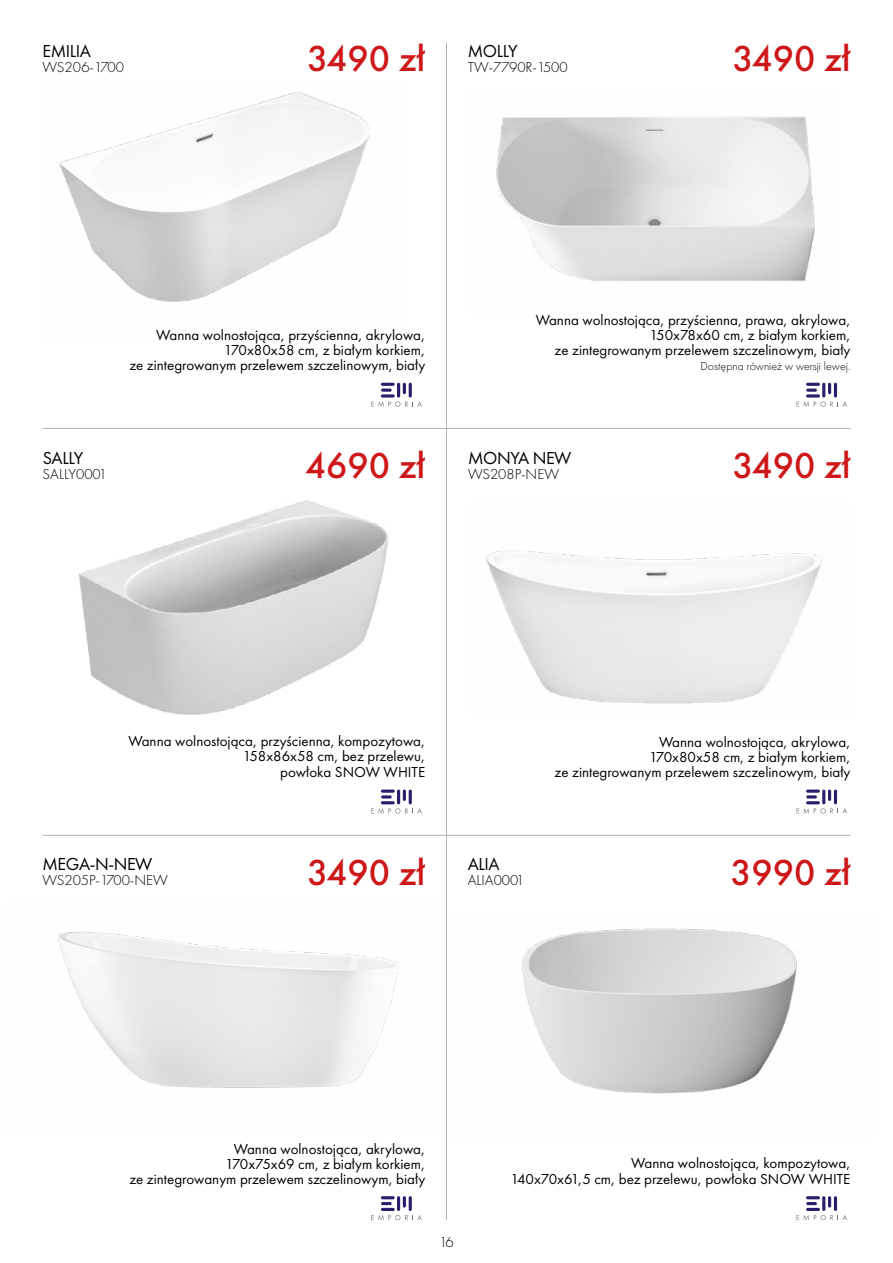
<style>
.page{position:relative;width:893px;height:1263px;background:#fff}
.page>*{position:absolute;margin:0;border:0;box-sizing:border-box;transform-origin:0 0}
.t1{font:500 37.5px "Futura PT";color:#cd1719}
.t2{font:18px "Futura PT";letter-spacing:-.025em;color:#000}
.t3{font:15px/15px "Futura PT";color:#000;text-align:right}
.t4{font:300 15px "Futura PT";color:#000}
.t5{font:300 12px "Futura PT";color:#000}
</style>
<div class="page">
<svg style="left:371px;top:401px;width:51px;height:6px"></svg>
<hr style="left:381px;top:383px;width:14px;height:3px;background:#291f6c;border-radius:2px">
<svg style="left:381px;top:394px;width:14px;height:4px"></svg>
<svg style="left:403px;top:383px;width:3px;height:11px"></svg>
<svg style="left:381px;top:389px;width:11px;height:3px"></svg>
<hr style="left:397px;top:383px;width:3px;height:14px;background:#291f6c;border-radius:2px">
<hr style="left:409px;top:383px;width:3px;height:14px;background:#291f6c;border-radius:2px">
<svg style="left:371px;top:808px;width:51px;height:6px"></svg>
<svg style="left:381px;top:789px;width:14px;height:4px"></svg>
<hr style="left:381px;top:801px;width:14px;height:3px;background:#291f6c;border-radius:2px">
<svg style="left:403px;top:789px;width:3px;height:12px"></svg>
<svg style="left:381px;top:795px;width:11px;height:3px"></svg>
<hr style="left:397px;top:789px;width:3px;height:15px;background:#291f6c;border-radius:2px">
<hr style="left:409px;top:789px;width:3px;height:15px;background:#291f6c;border-radius:2px">
<svg style="left:371px;top:1215px;width:51px;height:5px"></svg>
<hr style="left:381px;top:1196px;width:14px;height:3px;background:#291f6c;border-radius:2px">
<hr style="left:381px;top:1208px;width:14px;height:3px;background:#291f6c;border-radius:2px">
<svg style="left:403px;top:1196px;width:3px;height:11px"></svg>
<svg style="left:381px;top:1202px;width:11px;height:3px"></svg>
<hr style="left:397px;top:1196px;width:3px;height:15px;background:#291f6c;border-radius:2px">
<hr style="left:409px;top:1196px;width:3px;height:15px;background:#291f6c;border-radius:2px">
<svg style="left:796px;top:401px;width:51px;height:6px"></svg>
<hr style="left:806px;top:383px;width:14px;height:3px;background:#291f6c;border-radius:2px">
<svg style="left:806px;top:394px;width:14px;height:4px"></svg>
<svg style="left:828px;top:383px;width:3px;height:11px"></svg>
<svg style="left:806px;top:389px;width:11px;height:3px"></svg>
<hr style="left:822px;top:383px;width:3px;height:14px;background:#291f6c;border-radius:2px">
<hr style="left:834px;top:383px;width:3px;height:14px;background:#291f6c;border-radius:2px">
<svg style="left:796px;top:808px;width:51px;height:6px"></svg>
<svg style="left:806px;top:789px;width:14px;height:4px"></svg>
<hr style="left:806px;top:801px;width:14px;height:3px;background:#291f6c;border-radius:2px">
<svg style="left:828px;top:789px;width:3px;height:12px"></svg>
<svg style="left:806px;top:795px;width:11px;height:3px"></svg>
<hr style="left:822px;top:789px;width:3px;height:15px;background:#291f6c;border-radius:2px">
<hr style="left:834px;top:789px;width:3px;height:15px;background:#291f6c;border-radius:2px">
<svg style="left:796px;top:1215px;width:51px;height:5px"></svg>
<hr style="left:806px;top:1196px;width:14px;height:3px;background:#291f6c;border-radius:2px">
<hr style="left:806px;top:1208px;width:14px;height:3px;background:#291f6c;border-radius:2px">
<svg style="left:828px;top:1196px;width:3px;height:11px"></svg>
<svg style="left:806px;top:1202px;width:11px;height:3px"></svg>
<hr style="left:822px;top:1196px;width:3px;height:15px;background:#291f6c;border-radius:2px">
<hr style="left:834px;top:1196px;width:3px;height:15px;background:#291f6c;border-radius:2px">
<img style="left:59px;top:92px;width:311px;height:210px">
<img style="left:496px;top:116px;width:319px;height:165px">
<img style="left:486px;top:550px;width:336px;height:154px">
<img style="left:79px;top:500px;width:310px;height:215px">
<img style="left:522px;top:928px;width:275px;height:166px">
<hr style="left:446px;top:42px;width:1px;height:1178px;background:#b3b2b2">
<hr style="left:43px;top:428px;width:807px;height:1px;background:#b3b2b2">
<hr style="left:43px;top:835px;width:807px;height:1px;background:#b3b2b2">
<h1 class="t1" style="left:307px;top:36px;width:120px">3490 zł</h1>
<p class="t2" style="left:43px;top:40px;width:50px">EMILIA</p>
<p class="t2" style="left:468px;top:40px;width:51px">MOLLY</p>
<p class="t4" style="left:43px;top:58px;width:83px">WS206-1700</p>
<p class="t4" style="left:468px;top:58px;width:102px">TW-7790R-1500</p>
<h1 class="t1" style="left:732px;top:36px;width:120px">3490 zł</h1>
<p class="t3" style="left:129px;top:327px;width:297px">Wanna wolnostojąca, przyścienna, akrylowa,<br>170x80x58 cm, z białym korkiem,<br>ze zintegrowanym przelewem szczelinowym, biały</p>
<p class="t2" style="left:43px;top:447px;width:42px">SALLY</p>
<p class="t4" style="left:43px;top:466px;width:66px">SALLY0001</p>
<h1 class="t1" style="left:305px;top:443px;width:122px">4690 zł</h1>
<p class="t3" style="left:536px;top:312px;width:316px">Wanna wolnostojąca, przyścienna, prawa, akrylowa,<br>150x78x60 cm, z białym korkiem,<br>ze zintegrowanym przelewem szczelinowym, biały</p>
<p class="t5" style="left:700px;top:359px;width:151px">Dostępna również w wersji lewej.</p>
<p class="t2" style="left:468px;top:447px;width:105px">MONYA NEW</p>
<p class="t4" style="left:468px;top:466px;width:93px">WS208P-NEW</p>
<h1 class="t1" style="left:732px;top:443px;width:120px">3490 zł</h1>
<p class="t3" style="left:128px;top:733px;width:298px">Wanna wolnostojąca, przyścienna, kompozytowa,<br>158x86x58 cm, bez przelewu,</p>
<p class="t3" style="left:280px;top:765px;width:147px">powłoka SNOW WHITE</p>
<p class="t3" style="left:555px;top:735px;width:297px">Wanna wolnostojąca, akrylowa,<br>170x80x58 cm, z białym korkiem,<br>ze zintegrowanym przelewem szczelinowym, biały</p>
<p class="t2" style="left:43px;top:853px;width:112px">MEGA-N-NEW</p>
<p class="t4" style="left:43px;top:871px;width:127px">WS205P-1700-NEW</p>
<h1 class="t1" style="left:307px;top:850px;width:120px">3490 zł</h1>
<p class="t2" style="left:468px;top:853px;width:33px">ALIA</p>
<p class="t4" style="left:468px;top:872px;width:58px">ALIA0001</p>
<h1 class="t1" style="left:731px;top:850px;width:121px">3990 zł</h1>
<p class="t3" style="left:129px;top:1142px;width:297px">Wanna wolnostojąca, akrylowa,<br>170x75x69 cm, z białym korkiem,<br>ze zintegrowanym przelewem szczelinowym, biały</p>
<p class="t4" style="left:439px;top:1234px;width:16px">16</p>
<p class="t3" style="left:510px;top:1154px;width:342px;line-height:16.5px">Wanna wolnostojąca, kompozytowa,<br>140x70x61,5 cm, bez przelewu, powłoka SNOW WHITE</p>
</div>
